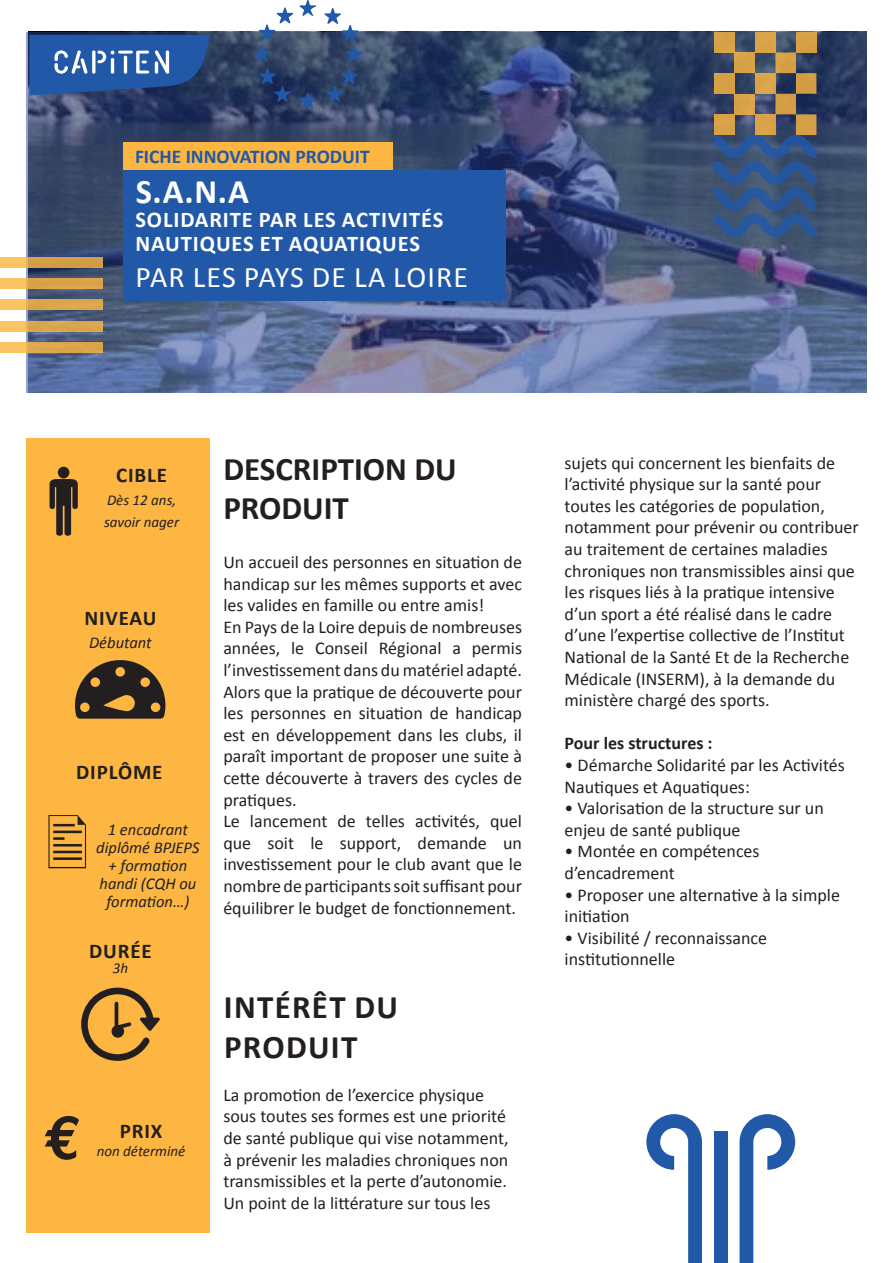
<style>
.page{position:relative;width:893px;height:1263px;background:#fff}
.page>*{position:absolute;margin:0;border:0;box-sizing:border-box;transform-origin:0 0}
.t1{font:700 34.5px "Calibri";color:#fff}
.t2{font:700 33px/39.6px "Calibri";color:#231f20}
.t3{font:700 33px/39.6px "Calibri";letter-spacing:.04em;color:#231f20}
.t4{font:30px "Calibri";letter-spacing:.04em;color:#fff}
.t5{font:700 22.5px "Calibri";letter-spacing:.04em;color:#fff}
.t6{font:700 21px "Calibri";letter-spacing:.04em;color:#231f20}
.t7{font:700 19.5px "Calibri";color:#2158a8}
.t8{font:18px/21.6px "Calibri";color:#231f20}
.t9{font:700 18px "Calibri";color:#231f20}
.t10{font:italic 16.5px/18px "Calibri";color:#231f20;text-align:center}
.t11{font:italic 15px/22.5px "Calibri";color:#231f20}
</style>
<div class="page">
<div style="left:26px;top:438px;width:184px;height:794px;background:#fcb641"></div>
<svg style="left:81px;top:988px;width:79px;height:73px"></svg>
<svg style="left:75px;top:660px;width:90px;height:59px"></svg>
<svg style="left:50px;top:467px;width:28px;height:69px"></svg>
<svg style="left:45px;top:1116px;width:34px;height:44px"></svg>
<svg style="left:48px;top:815px;width:38px;height:53px"></svg>
<svg style="left:26px;top:32px;width:841px;height:360px;background:#4a597f"></svg>
<svg style="left:300px;top:0;width:16px;height:16px"></svg>
<svg style="left:300px;top:93px;width:16px;height:15px"></svg>
<svg style="left:259px;top:8px;width:34px;height:32px"></svg>
<svg style="left:326px;top:68px;width:31px;height:34px"></svg>
<svg style="left:254px;top:46px;width:16px;height:15px"></svg>
<svg style="left:324px;top:8px;width:38px;height:54px"></svg>
<svg style="left:259px;top:68px;width:32px;height:34px"></svg>
<div style="left:714px;top:32px;width:20px;height:21px;background:#d7a147"></div>
<div style="left:755px;top:32px;width:20px;height:21px;background:#d9a348"></div>
<div style="left:796px;top:32px;width:20px;height:21px;background:#d7a046"></div>
<svg style="left:0;top:257px;width:102px;height:11px"></svg>
<svg style="left:0;top:278px;width:102px;height:11px"></svg>
<svg style="left:0;top:300px;width:102px;height:10px"></svg>
<svg style="left:0;top:321px;width:102px;height:11px"></svg>
<svg style="left:0;top:342px;width:102px;height:11px"></svg>
<div style="left:123px;top:142px;width:269px;height:28px;background:#fcb641"></div>
<div style="left:123px;top:170px;width:383px;height:131px;background:#2158a8"></div>
<svg style="left:714px;top:53px;width:102px;height:184px;background:#58616f"></svg>
<svg style="left:739px;top:1114px;width:56px;height:149px"></svg>
<svg style="left:646px;top:1114px;width:56px;height:149px"></svg>
<div style="left:714px;top:1131px;width:14px;height:132px;background:#2158a8"></div>
<svg style="left:29px;top:35px;width:181px;height:60px;background:#3461a4"></svg>
<p class="t7" style="left:135px;top:144px;width:236px">FICHE INNOVATION PRODUIT</p>
<h1 class="t1" style="left:136px;top:170px;width:115px">S.A.N.A</h1>
<p class="t5" style="left:135px;top:206px;width:137px">SOLIDARITE PAR</p>
<p class="t5" style="left:303px;top:206px;width:51px">LES ACTIVIT</p>
<p class="t5" style="left:421px;top:206px;width:22px">ÉS</p>
<p class="t5" style="left:135px;top:230px;width:14px">NAUTI</p>
<p class="t5" style="left:200px;top:230px;width:132px">QUES ET AQUATI</p>
<p class="t5" style="left:366px;top:230px;width:54px">QUES</p>
<h3 class="t4" style="left:136px;top:259px;width:334px">PAR LES PAYS DE LA LOIRE</h3>
<p class="t6" style="left:116px;top:462px;width:52px">CIBLE</p>
<p class="t11" style="left:104px;top:488px;width:77px">Dès 12 ans, savoir nager</p>
<p class="t6" style="left:84px;top:605px;width:74px">NIVEAU</p>
<p class="t10" style="left:89px;top:633px;width:64px">Débutant</p>
<p class="t6" style="left:76px;top:758px;width:85px">DIPLÔME</p>
<p class="t10" style="left:96px;top:820px;width:105px">1 encadrant diplômé BPJEPS + formation handi (CQH ou formation…)</p>
<p class="t6" style="left:89px;top:937px;width:64px">DURÉE</p>
<p class="t11" style="left:113px;top:956px;width:17px">3h</p>
<p class="t6" style="left:120px;top:1118px;width:44px">PRIX</p>
<p class="t11" style="left:97px;top:1139px;width:90px">non déterminé</p>
<h2 class="t2" style="left:223px;top:449px;width:235px">DESCRIPTION DU<br>PRODUIT</h2>
<p class="t8" style="left:223px;top:551px;width:300px">Un accueil des personnes en situation de handicap sur les mêmes supports et avec les valides en famille ou entre amis!<br>En Pays de la Loire depuis de nombreuses années, le Conseil Régional a permis l’investissement dans du matériel adapté.<br>Alors que la pratique de découverte pour les personnes en situation de handicap est en développement dans les clubs, il paraît important de proposer une suite à cette découverte à travers des cycles de pratiques.<br>Le lancement de telles activités, quel que soit le support, demande un investissement pour le club avant que le nombre de participants soit suffisant pour équilibrer le budget de fonctionnement.</p>
<h2 class="t3" style="left:224px;top:987px;width:152px">INTÉRÊT DU<br>PRODUIT</h2>
<p class="t8" style="left:223px;top:1084px;width:287px">La promotion de l’exercice physique sous toutes ses formes est une priorité de santé publique qui vise notamment, à prévenir les maladies chroniques non transmissibles et la perte d’autonomie.<br>Un point de la littérature sur tous les</p>
<p class="t8" style="left:565px;top:452px;width:296px">sujets qui concernent les bienfaits de l’activité physique sur la santé pour toutes les catégories de population, notamment pour prévenir ou contribuer au traitement de certaines maladies chroniques non transmissibles ainsi que les risques liés à la pratique intensive d’un sport a été réalisé dans le cadre d’une l’expertise collective de l’Institut National de la Santé Et de la Recherche Médicale (INSERM), à la demande du ministère chargé des sports.</p>
<p class="t9" style="left:565px;top:732px;width:149px">POUR LES STRUCTURES :</p>
<p class="t8" style="left:565px;top:754px;width:282px">• Démarche Solidarité par les Activités<br>Nautiques et Aquatiques:</p>
<p class="t8" style="left:565px;top:797px;width:261px">• Valorisation de la structure sur un enjeu de santé publique</p>
<p class="t8" style="left:565px;top:841px;width:197px">• Montée en compétences d’encadrement</p>
<p class="t8" style="left:565px;top:884px;width:277px">• Proposer une alternative à la simple initiation</p>
<p class="t8" style="left:565px;top:927px;width:204px">• Visibilité / reconnaissance institutionnelle</p>
</div>
